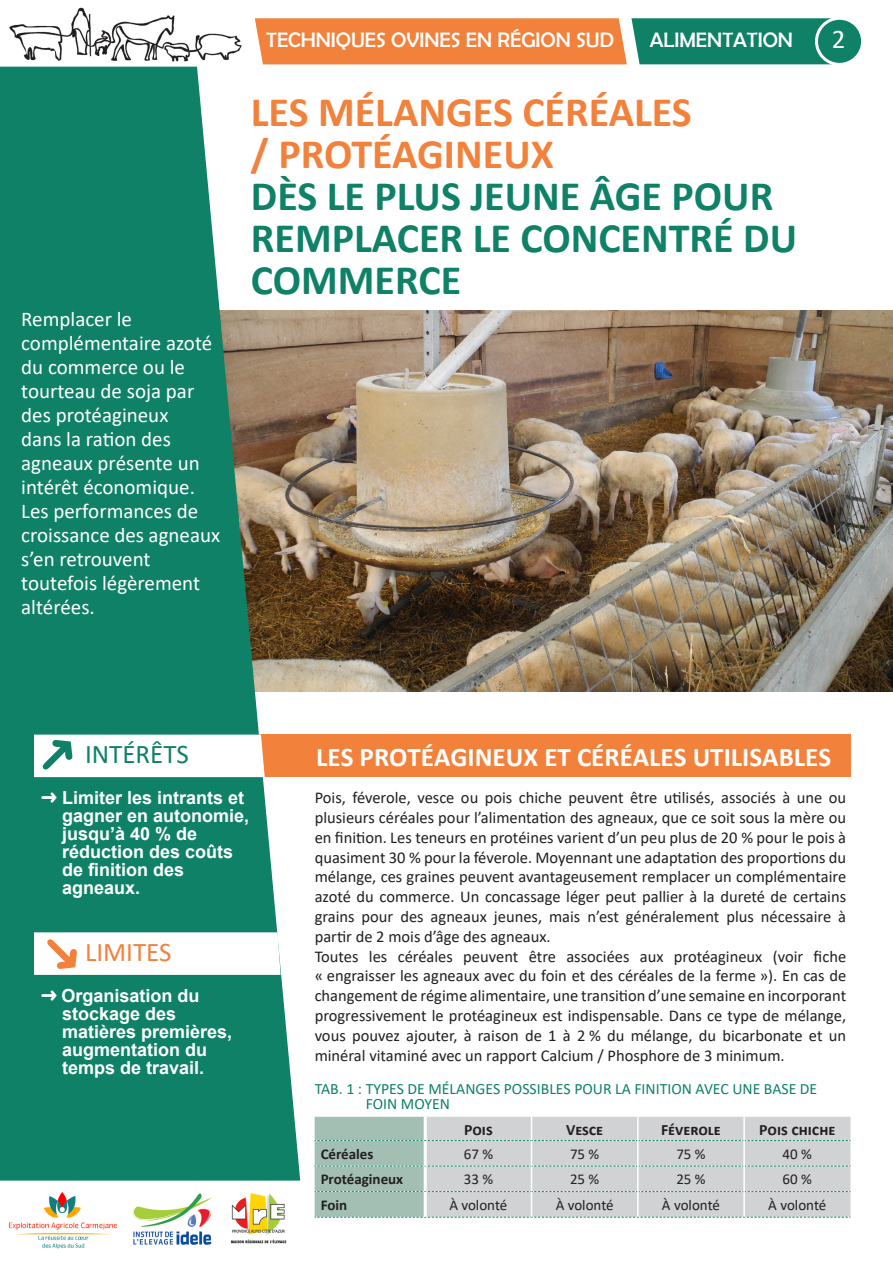
<style>
.page{position:relative;width:893px;height:1263px;background:#fff}
.page>*{position:absolute;margin:0;border:0;box-sizing:border-box;transform-origin:0 0}
.t1{font:700 42px/42px "Calibri";color:#0e8167}
.t2{font:700 42px/42px "Calibri";color:#f2813c}
.t3{font:700 27px "Calibri";color:#fff}
.t4{font:27px "Calibri";color:#0e8167}
.t5{font:27px "Calibri";color:#f2813c}
.t6{font:27px "Calibri";color:#fff}
.t7{font:21px/24px "Calibri";color:#fff}
.t8{font:21px "Berlin Sans FB";color:#fff}
.t9{font:700 18px/18px "Arial";color:#fff}
.t10{font:16.5px/19.8px "Calibri";color:#231f20;text-align:justify}
.t11{font:15.75px/15px "Calibri";color:#0e8167}
.t12{font:700 15.75px "Calibri";color:#231f20}
.t13{font:15px "Calibri";color:#231f20}
.t14{font:700 15px "Calibri";color:#231f20}
.s1{font-family:"Arial Unicode MS";font-weight:400}
</style>
<div class="page">
<div style="left:257px;top:735px;width:593px;height:42px;background:#f2813c"></div>
<img style="left:300px;top:310px;width:593px;height:381px">
<img style="left:9px;top:7px;width:233px;height:55px">
<svg style="left:255px;top:18px;width:576px;height:46px;background:#a88551"></svg>
<div style="left:816px;top:18px;width:47px;height:46px;background:#0e8167;border-radius:50%"></div>
<div style="left:815px;top:17px;width:49px;height:49px;border:3px solid #fff;border-radius:50%"></div>
<svg style="left:0;top:67px;width:300px;height:1113px;background:#2f8c74"></svg>
<img style="left:231px;top:1193px;width:56px;height:51px">
<img style="left:8px;top:1192px;width:110px;height:57px">
<img style="left:132px;top:1193px;width:80px;height:52px">
<svg style="left:315px;top:1117px;width:535px;height:101px;background:#c4cdcc"></svg>
<hr style="left:637px;top:1117px;width:2px;height:23px;background:#fff">
<hr style="left:637px;top:1140px;width:2px;height:26px;background:#fff">
<hr style="left:637px;top:1166px;width:2px;height:25px;background:#fff">
<hr style="left:637px;top:1191px;width:2px;height:26px;background:#fff">
<hr style="left:743px;top:1117px;width:2px;height:23px;background:#fff">
<hr style="left:743px;top:1140px;width:2px;height:26px;background:#fff">
<hr style="left:743px;top:1166px;width:2px;height:25px;background:#fff">
<hr style="left:743px;top:1191px;width:2px;height:26px;background:#fff">
<svg style="left:34px;top:732px;width:231px;height:46px"></svg>
<svg style="left:34px;top:931px;width:247px;height:45px"></svg>
<p class="t8" style="left:266px;top:28px;width:349px">TECHNIQUES OVINES EN RÉGION SUD</p>
<p class="t8" style="left:650px;top:28px;width:145px">ALIMENTATION</p>
<p class="t6" style="left:832px;top:20px;width:15px">2</p>
<p class="t7" style="left:21px;top:307px;width:200px">Remplacer le complémentaire azoté du commerce ou le tourteau de soja par des protéagineux<br>dans la ration des agneaux présente un intérêt économique.<br>Les performances de croissance des agneaux s’en retrouvent toutefois légèrement altérées.</p>
<p class="t2" style="left:251px;top:91px;width:442px">LES MÉLANGES CÉRÉALES / PROTÉAGINEUX</p>
<p class="t1" style="left:251px;top:175px;width:548px">DÈS LE PLUS JEUNE ÂGE POUR<br>REMPLACER LE CONCENTRÉ DU<br>COMMERCE</p>
<p class="t4" style="left:85px;top:736px;width:105px">INTÉRÊTS</p>
<p class="t3" style="left:316px;top:737px;width:516px">LES PROTÉAGINEUX ET CÉRÉALES UTILISABLES</p>
<p class="t9" style="left:62px;top:789px;width:189px;text-indent:-21px"><span class="s1">➜</span> Limiter les intrants et gagner en autonomie, jusqu’à 40 % de réduction des coûts de finition des agneaux.</p>
<p class="t10" style="left:315px;top:787px;width:533px">Pois, féverole, vesce ou pois chiche peuvent être utilisés, associés à une ou plusieurs céréales pour l’alimentation des agneaux, que ce soit sous la mère ou en finition. Les teneurs en protéines varient d’un peu plus de 20 % pour le pois à quasiment 30 % pour la féverole. Moyennant une adaptation des proportions du mélange, ces graines peuvent avantageusement remplacer un complémentaire azoté du commerce. Un concassage léger peut pallier à la dureté de certains grains pour des agneaux jeunes, mais n’est généralement plus nécessaire à partir de 2 mois d’âge des agneaux.</p>
<p class="t10" style="left:315px;top:946px;width:533px">Toutes les céréales peuvent être associées aux protéagineux (voir fiche « engraisser les agneaux avec du foin et des céréales de la ferme »). En cas de changement de régime alimentaire, une transition d’une semaine en incorporant progressivement le protéagineux est indispensable. Dans ce type de mélange, vous pouvez ajouter, à raison de 1 à 2 % du mélange, du bicarbonate et un minéral vitaminé avec un rapport Calcium / Phosphore de 3 minimum.</p>
<p class="t5" style="left:85px;top:933px;width:88px">LIMITES</p>
<p class="t9" style="left:62px;top:986px;width:172px;text-indent:-21px"><span class="s1">➜</span> Organisation du stockage des matières premières, augmentation du temps de travail.</p>
<p class="t11" style="left:366px;top:1080px;width:453px;text-indent:-51px">TAB. 1 : TYPES DE MÉLANGES POSSIBLES POUR LA FINITION AVEC UNE BASE DE<br>FOIN MOYEN</p>
<p class="t12" style="left:464px;top:1118px;width:30px">Pois</p>
<p class="t12" style="left:566px;top:1118px;width:39px">Vesce</p>
<p class="t12" style="left:661px;top:1118px;width:61px">Féverole</p>
<p class="t12" style="left:759px;top:1118px;width:78px">Pois chiche</p>
<p class="t14" style="left:321px;top:1143px;width:54px">Céréales</p>
<p class="t13" style="left:464px;top:1143px;width:31px">67 %</p>
<p class="t13" style="left:570px;top:1143px;width:31px">75 %</p>
<p class="t13" style="left:676px;top:1143px;width:31px">75 %</p>
<p class="t13" style="left:783px;top:1143px;width:31px">40 %</p>
<p class="t14" style="left:321px;top:1169px;width:84px">Protéagineux</p>
<p class="t13" style="left:464px;top:1169px;width:31px">33 %</p>
<p class="t13" style="left:570px;top:1169px;width:31px">25 %</p>
<p class="t13" style="left:676px;top:1169px;width:31px">25 %</p>
<p class="t13" style="left:783px;top:1169px;width:31px">60 %</p>
<p class="t14" style="left:321px;top:1194px;width:28px">Foin</p>
<p class="t13" style="left:449px;top:1194px;width:60px">À volonté</p>
<p class="t13" style="left:556px;top:1194px;width:60px">À volonté</p>
<p class="t13" style="left:662px;top:1194px;width:60px">À volonté</p>
<p class="t13" style="left:768px;top:1194px;width:60px">À volonté</p>
</div>
